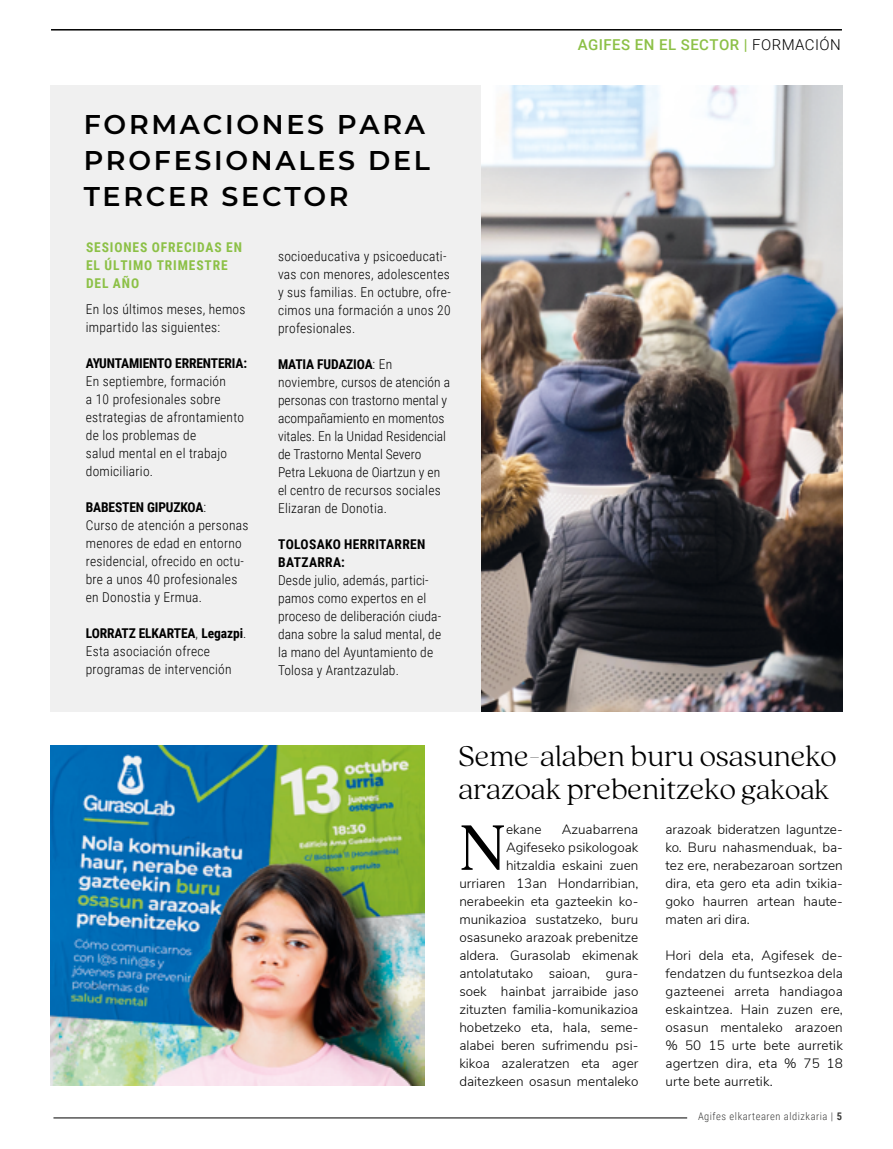
<style>
.page{position:relative;width:893px;height:1149px;background:#fff}
.page>*{position:absolute;margin:0;border:0;box-sizing:border-box;transform-origin:0 0}
.t1{font:71.4px "Quincy CF";color:#000}
.t2{font:100 31.5px/33px "Quincy CF";color:#000}
.t3{font:600 27px/36px "Montserrat";letter-spacing:.1em;color:#000}
.t4{font:500 15px "Roboto";letter-spacing:.03em;color:#8cc046}
.t5{font:300 13.5px/18px "Nunito Sans";color:#000;text-align:justify}
.t6{font:300 13.5px/18px "Roboto Condensed";letter-spacing:.02em;color:#000}
.t7{font:300 13.5px/18px "Roboto Condensed";color:#000}
.t8{font:700 13.5px/18px "Roboto Condensed";letter-spacing:.065em;color:#8cc046}
.t9{font:700 13.5px/18px "Roboto Condensed";letter-spacing:.025em;color:#000}
.t10{font:700 13.5px "Roboto Condensed";letter-spacing:-.005em;color:#000}
.t11{font:300 10.5px "Roboto Condensed";letter-spacing:.05em;color:#3c3c3b}
.s1{font-weight:700}
.s2{font-weight:300;color:#000}
.s3{font-size:30px}
</style>
<div class="page">
<hr style="left:53px;top:1117px;width:634px;height:1px;background:#000">
<hr style="left:51px;top:29px;width:791px;height:2px;background:#000">
<div style="left:50px;top:85px;width:791px;height:626px;background:#f0f0f0"></div>
<img style="left:481px;top:85px;width:361px;height:626px">
<img style="left:50px;top:745px;width:374px;height:339px">
<h3 class="t3" style="left:84px;top:105px;width:348px">FORMACIONES PARA<br>PROFESIONALES DEL<br>TERCER SECTOR</h3>
<p class="t8" style="left:86px;top:237px;width:157px">SESIONES OFRECIDAS EN<br>EL ÚLTIMO TRIMESTRE<br>DEL AÑO</p>
<p class="t6" style="left:86px;top:300px;width:161px">En los últimos meses, hemos impartido las siguientes:</p>
<p class="t10" style="left:86px;top:354px;width:163px">AYUNTAMIENTO ERRENTERIA:</p>
<p class="t6" style="left:86px;top:372px;width:160px">En septiembre, formación<br>a 10 profesionales sobre estrategias de afrontamiento de los problemas de<br>salud mental en el trabajo domiciliario.</p>
<p class="t6" style="left:86px;top:498px;width:164px"><span class="s1">BABESTEN GIPUZKOA</span>:<br>Curso de atención a personas menores de edad en entorno residencial, ofrecido en octu&shy;bre a unos 40 profesionales en Donostia y Ermua.</p>
<p class="t6" style="left:86px;top:624px;width:162px"><span class="s1">LORRATZ ELKARTEA</span>, <span class="s1">Legazpi</span>.<br>Esta asociación ofrece programas de intervención</p>
<p class="t6" style="left:278px;top:247px;width:174px">socioeducativa y psicoeducati&shy;vas con menores, adolescentes y sus familias. En octubre, ofre&shy;cimos una formación a unos 20 profesionales.</p>
<p class="t7" style="left:278px;top:355px;width:174px"><span class="s1">MATIA FUDAZIOA</span>: En noviembre, cursos de atención a personas con trastorno mental y acompañamiento en momentos vitales. En la Unidad Residencial de Trastorno Mental Severo<br>Petra Lekuona de Oiartzun y en el centro de recursos sociales<br>Elizaran de Donotia.</p>
<p class="t9" style="left:278px;top:535px;width:149px">TOLOSAKO HERRITARREN<br>BATZARRA:</p>
<p class="t6" style="left:278px;top:571px;width:165px">Desde julio, además, partici&shy;pamos como expertos en el proceso de deliberación ciuda&shy;dana sobre la salud mental, de la mano del Ayuntamiento de<br>Tolosa y Arantzazulab.</p>
<p class="t4" style="left:578px;top:34px;width:264px">AGIFES EN EL SECTOR | <span class="s2">FORMACIÓN</span></p>
<h2 class="t2" style="left:458px;top:739px;width:380px">Seme-alaben buru osasuneko arazoak prebenitzeko <span class="s3">gakoak</span></h2>
<p class="t5" style="left:665px;top:819px;width:179px">arazoak bideratzen laguntze&shy;ko. Buru nahasmenduak, ba&shy;tez ere, nerabezaroan sortzen dira, eta gero eta adin txikia&shy;goko haurren artean haute&shy;maten ari dira.</p>
<p class="t5" style="left:665px;top:945px;width:179px">Hori dela eta, Agifesek de&shy;fendatzen du funtsezkoa dela gazteenei arreta handiagoa eskaintzea. Hain zuzen ere, osasun mentaleko arazoen % 50 15 urte bete aurretik agertzen dira, eta % 75 18 urte bete aurretik.</p>
<p class="t5" style="left:459px;top:819px;width:180px;text-align:right">Azuabarrena<br>Agifeseko psikologoak hitzaldia eskaini zuen urriaren 13an Hondarribian, nerabeekin eta gazteekin ko&shy;munikazioa sustatzeko, buru osasuneko arazoak prebenitze aldera. Gurasolab ekimenak antolatutako saioan, gura&shy;soek hainbat jarraibide jaso zituzten familia-komunikazioa hobetzeko eta, hala, seme&shy;alabei beren sufrimendu psi&shy;kikoa azaleratzen eta ager daitezkeen osasun mentaleko</p>
<h1 class="t1" style="left:459px;top:805px;width:48px">N</h1>
<p class="t5" style="left:506px;top:819px;width:37px">ekane</p>
<p class="t11" style="left:698px;top:1108px;width:145px">Agifes elkartearen aldizkaria | <span class="s1">5</span></p>
</div>
